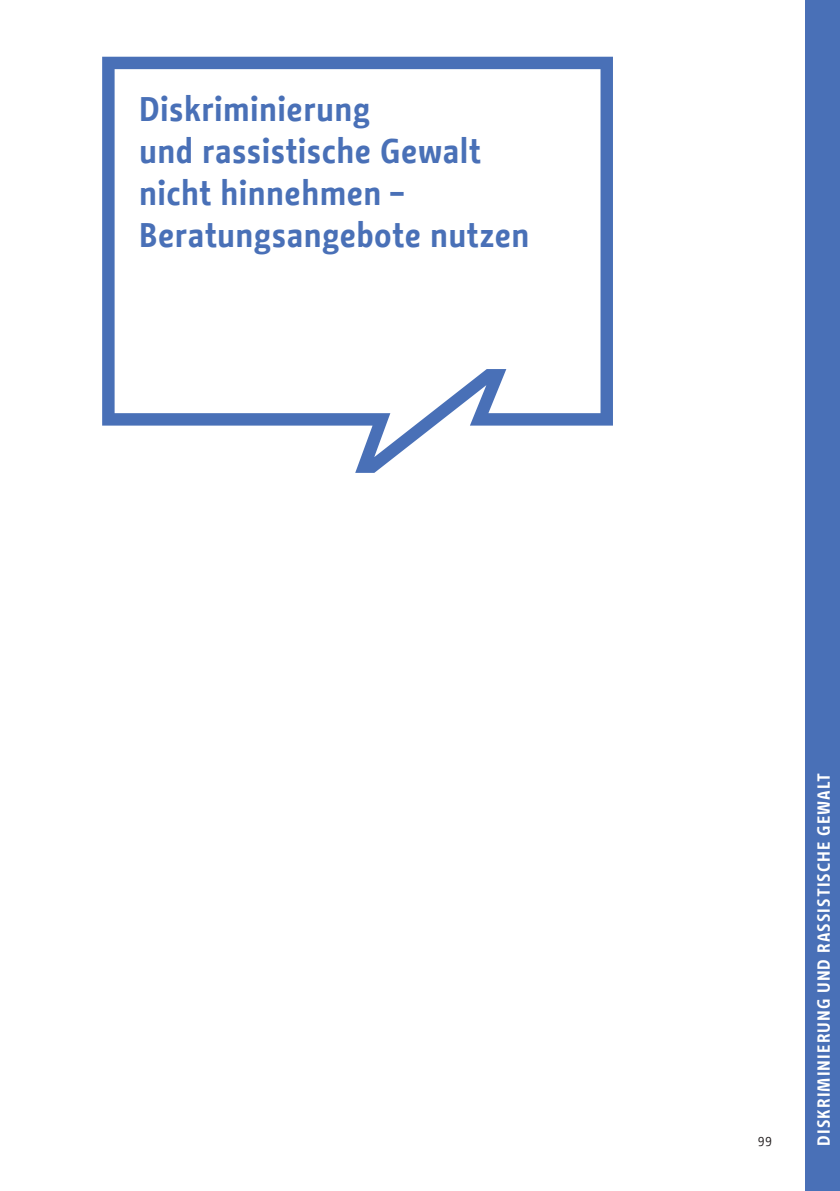
<style>
.page{position:relative;width:840px;height:1191px;background:#fff}
.page>*{position:absolute;margin:0;border:0;box-sizing:border-box;transform-origin:0 0}
.t1{font:700 34px/42px "BMF Change";letter-spacing:.01em;color:#4970b7}
.t2{font:700 17.4px "BMF Change";letter-spacing:.06em;color:#fff}
.t3{font:13px "BMF Change";color:#231f20}
</style>
<div class="page">
<div style="left:805px;top:0;width:34px;height:1191px;background:#4970b7"></div>
<svg style="left:102px;top:57px;width:510px;height:416px"></svg>
<h1 class="t1" style="left:139px;top:88px;width:392px">Diskriminierung<br>und rassistische Gewalt nicht hinnehmen –<br>Beratungsangebote nutzen</h1>
<p class="t3" style="left:757px;top:1131px;width:16px">99</p>
<p class="t2" style="left:810px;top:1145px;width:374px;rotate:-90deg">DISKRIMINIERUNG UND RASSISTISCHE GEWALT</p>
</div>
